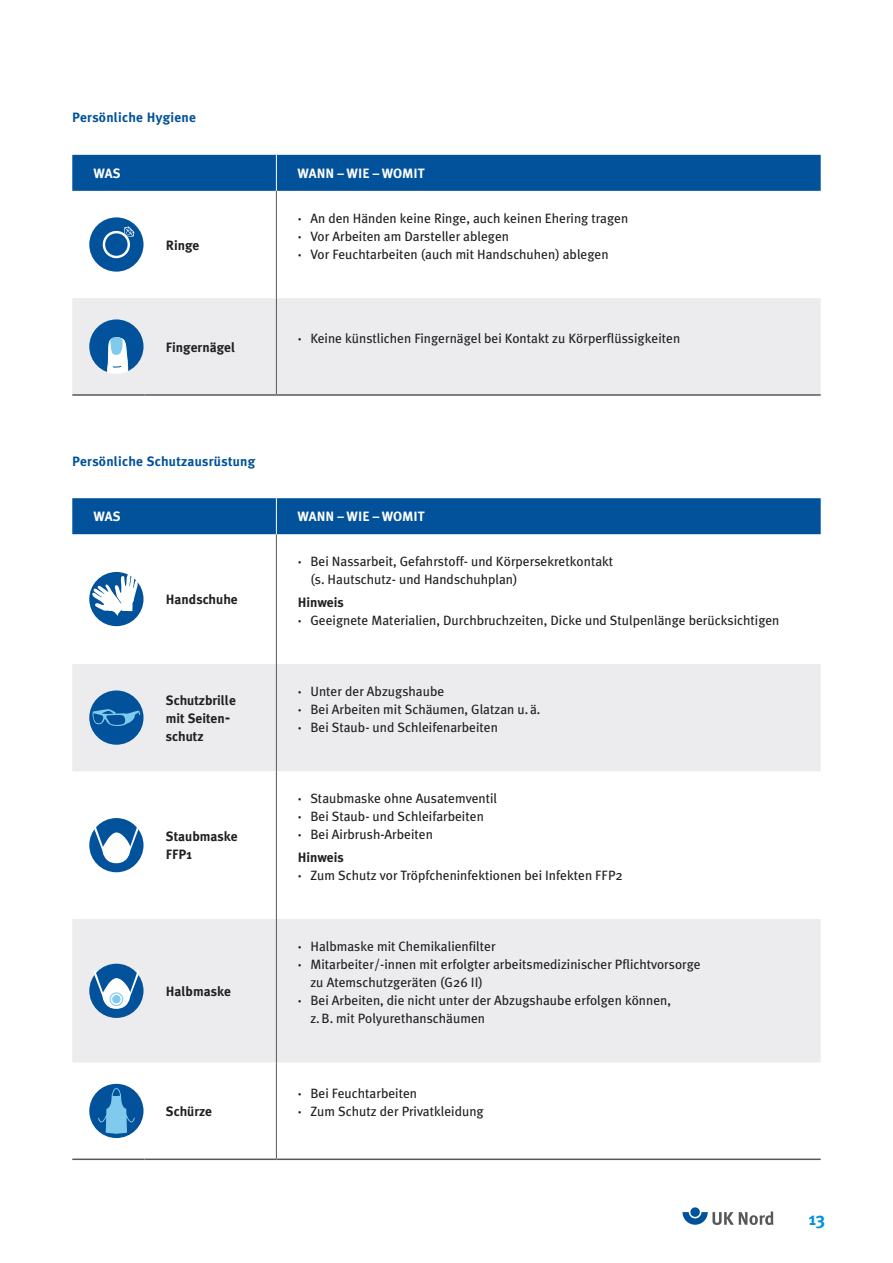
<style>
.page{position:relative;width:893px;height:1263px;background:#fff}
.page>*{position:absolute;margin:0;border:0;box-sizing:border-box;transform-origin:0 0}
.t1{font:700 18px "Meta Plus";color:#0095db}
.t2{font:13.5px/18.1px "Meta Plus";color:#231f20}
.t3{font:700 13.5px/18px "Meta Plus";color:#231f20}
.t4{font:700 13.5px "Meta Plus";letter-spacing:.02em;color:#01519b}
.t5{font:700 13.5px "Meta Plus";color:#fff}
.s1{font-weight:700}
</style>
<div class="page">
<svg style="left:690px;top:1207px;width:10px;height:10px"></svg>
<svg style="left:682px;top:1211px;width:91px;height:14px"></svg>
<div style="left:72px;top:155px;width:749px;height:36px;background:#01519b"></div>
<div style="left:72px;top:298px;width:749px;height:96px;background:#ececee"></div>
<hr style="left:276px;top:191px;width:1px;height:107px;background:#57585a">
<hr style="left:276px;top:298px;width:1px;height:96px;background:#57585a">
<hr style="left:276px;top:155px;width:1px;height:36px;background:#fff">
<hr style="left:72px;top:394px;width:73px;height:2px;background:#57585a">
<hr style="left:145px;top:394px;width:131px;height:2px;background:#57585a">
<hr style="left:276px;top:394px;width:545px;height:2px;background:#57585a">
<div style="left:89px;top:217px;width:55px;height:55px;background:#01519b;border-radius:50%"></div>
<svg style="left:102px;top:227px;width:32px;height:32px"></svg>
<div style="left:89px;top:319px;width:55px;height:55px;background:#01519b;border-radius:50%"></div>
<svg style="left:107px;top:337px;width:21px;height:37px"></svg>
<div style="left:72px;top:498px;width:749px;height:36px;background:#01519b"></div>
<svg style="left:72px;top:664px;width:749px;height:398px;fill:#ececee"></svg>
<hr style="left:276px;top:534px;width:1px;height:130px;background:#57585a">
<hr style="left:276px;top:664px;width:1px;height:107px;background:#57585a">
<hr style="left:276px;top:771px;width:1px;height:148px;background:#57585a">
<hr style="left:276px;top:919px;width:1px;height:143px;background:#57585a">
<hr style="left:276px;top:1062px;width:1px;height:96px;background:#57585a">
<hr style="left:276px;top:498px;width:1px;height:36px;background:#fff">
<hr style="left:72px;top:1158px;width:73px;height:2px;background:#57585a">
<hr style="left:145px;top:1158px;width:131px;height:2px;background:#57585a">
<hr style="left:276px;top:1158px;width:545px;height:2px;background:#57585a">
<div style="left:89px;top:572px;width:55px;height:54px;background:#01519b;border-radius:50%"></div>
<svg style="left:92px;top:575px;width:46px;height:41px"></svg>
<div style="left:89px;top:690px;width:55px;height:55px;background:#01519b;border-radius:50%"></div>
<svg style="left:93px;top:709px;width:47px;height:17px"></svg>
<div style="left:89px;top:818px;width:55px;height:54px;background:#01519b;border-radius:50%"></div>
<svg style="left:94px;top:824px;width:45px;height:39px"></svg>
<div style="left:89px;top:964px;width:55px;height:54px;background:#01519b;border-radius:50%"></div>
<svg style="left:94px;top:969px;width:45px;height:40px"></svg>
<div style="left:89px;top:1084px;width:55px;height:54px;background:#01519b;border-radius:50%"></div>
<svg style="left:98px;top:1088px;width:37px;height:46px"></svg>
<p class="t4" style="left:72px;top:110px;width:125px">Persönliche Hygiene</p>
<p class="t5" style="left:94px;top:166px;width:29px">WAS</p>
<p class="t5" style="left:298px;top:166px;width:129px">WANN – WIE – WOMIT</p>
<p class="t3" style="left:166px;top:236px;width:35px">Ringe</p>
<p class="t3" style="left:166px;top:338px;width:71px">Fingernägel</p>
<p class="t2" style="left:298px;top:209px;width:332px"><span class="s1">·</span> An den Händen keine Ringe, auch keinen Ehering tragen <span class="s1">·</span> Vor Arbeiten am Darsteller ablegen<br><span class="s1">·</span> Vor Feuchtarbeiten (auch mit Handschuhen) ablegen</p>
<p class="t2" style="left:298px;top:329px;width:384px"><span class="s1">·</span> Keine künstlichen Fingernägel bei Kontakt zu Körperflüssigkeiten</p>
<p class="t4" style="left:72px;top:453px;width:185px">Persönliche Schutzausrüstung</p>
<p class="t5" style="left:94px;top:509px;width:29px">WAS</p>
<p class="t5" style="left:298px;top:509px;width:129px">WANN – WIE – WOMIT</p>
<p class="t3" style="left:166px;top:590px;width:73px">Handschuhe</p>
<p class="t2" style="left:310px;top:552px;width:304px;text-indent:-13px"><span class="s1">·</span> Bei Nassarbeit, Gefahrstoff- und Körpersekretkontakt (s. Hautschutz- und Handschuhplan)</p>
<p class="t2" style="left:298px;top:593px;width:483px"><span class="s1">Hinweis<br>·</span> Geeignete Materialien, Durchbruchzeiten, Dicke und Stulpenlänge berücksichtigen</p>
<p class="t3" style="left:166px;top:691px;width:72px">Schutzbrille mit Seiten&shy;schutz</p>
<p class="t2" style="left:298px;top:682px;width:244px"><span class="s1">·</span> Unter der Abzugshaube<br><span class="s1">·</span> Bei Arbeiten mit Schäumen, Glatzan u.ä. <span class="s1">·</span> Bei Staub- und Schleifenarbeiten</p>
<p class="t3" style="left:166px;top:827px;width:73px">Staubmaske<br>FFP1</p>
<p class="t3" style="left:166px;top:982px;width:67px">Halbmaske</p>
<p class="t3" style="left:166px;top:1102px;width:48px">Schürze</p>
<p class="t2" style="left:298px;top:789px;width:201px"><span class="s1">·</span> Staubmaske ohne Ausatemventil <span class="s1">·</span> Bei Staub- und Schleifarbeiten<br><span class="s1">·</span> Bei Airbrush-Arbeiten</p>
<p class="t2" style="left:298px;top:848px;width:327px"><span class="s1">Hinweis<br>·</span> Zum Schutz vor Tröpfcheninfektionen bei Infekten FFP2</p>
<p class="t2" style="left:298px;top:937px;width:200px"><span class="s1">·</span> Halbmaske mit Chemikalienfilter</p>
<p class="t2" style="left:298px;top:955px;width:404px"><span class="s1">·</span> Mitarbeiter/-innen mit erfolgter arbeitsmedizinischer Pflichtvorsorge</p>
<p class="t2" style="left:310px;top:973px;width:174px">zu Atemschutzgeräten (G26 II)</p>
<p class="t2" style="left:298px;top:991px;width:375px"><span class="s1">·</span> Bei Arbeiten, die nicht unter der Abzugshaube erfolgen können,</p>
<p class="t2" style="left:310px;top:1009px;width:176px">z.B. mit Polyurethanschäumen</p>
<p class="t2" style="left:298px;top:1084px;width:188px"><span class="s1">·</span> Bei Feuchtarbeiten<br><span class="s1">·</span> Zum Schutz der Privatkleidung</p>
<h1 class="t1" style="left:809px;top:1208px;width:18px">13</h1>
</div>
